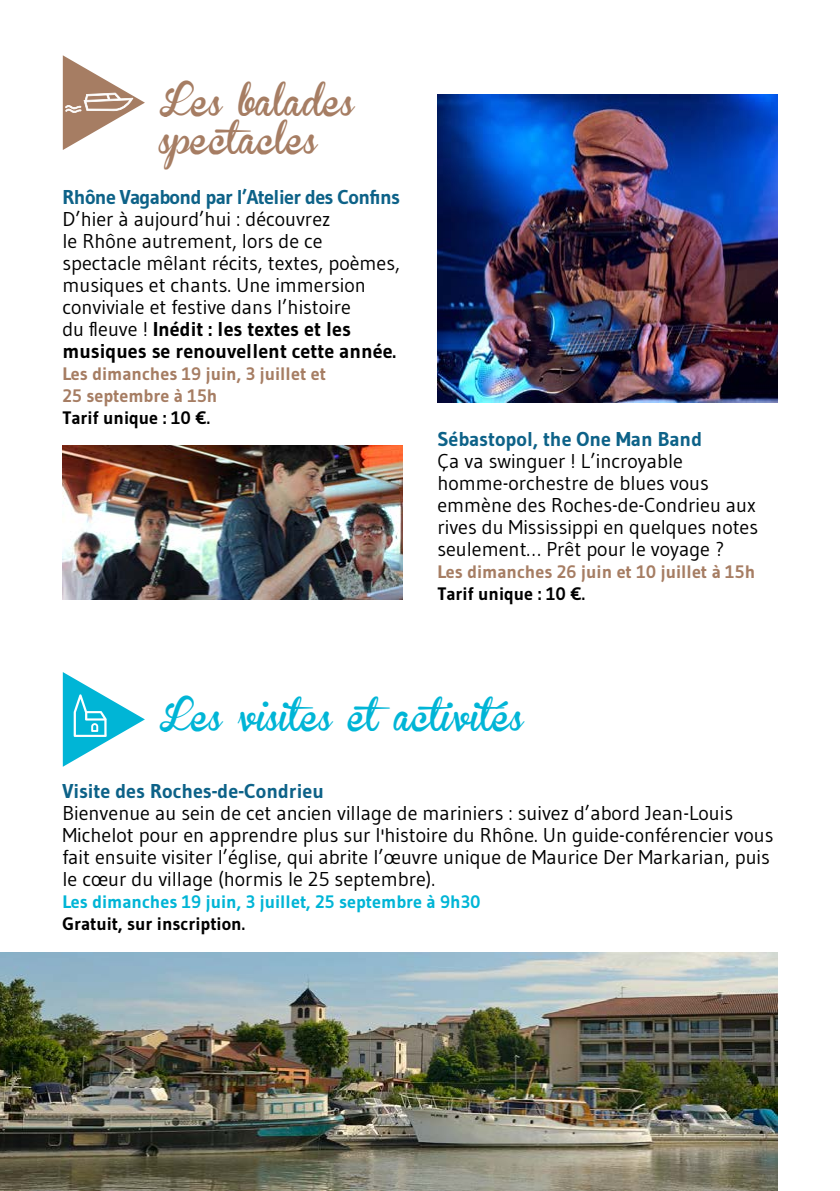
<style>
.page{position:relative;width:840px;height:1191px;background:#fff}
.page>*{position:absolute;margin:0;border:0;box-sizing:border-box;transform-origin:0 0}
.t1{font:32px "Brannboll Fet";color:#00b5d6}
.t2{font:32px/38.4px "Brannboll Fet";color:#a67d63}
.t3{font:20px/22px "Gudea";color:#000}
.t4{font:700 20px "Gudea";color:#0d6288}
.t5{font:700 20px "Gudea";letter-spacing:-.03em;color:#0d6288}
.t6{font:700 18px/22px "Gudea";color:#a67d63}
.t7{font:700 18px "Gudea";color:#000}
.t8{font:700 18px "Gudea";color:#00b5d6}
.s1{font-weight:700}
</style>
<div class="page">
<img style="left:0;top:952px;width:777px;height:239px">
<svg style="left:63px;top:672px;width:82px;height:94px"></svg>
<img style="left:437px;top:94px;width:340px;height:308px">
<img style="left:62px;top:445px;width:341px;height:154px">
<svg style="left:63px;top:55px;width:82px;height:95px"></svg>
<h1 class="t2" style="left:160px;top:84px;width:196px">Les balades spectacles</h1>
<p class="t5" style="left:62px;top:185px;width:339px">Rhône Vagabond par l’Atelier des Confins</p>
<p class="t3" style="left:62px;top:208px;width:339px">D’hier à aujourd’hui : découvrez<br>le Rhône autrement, lors de ce spectacle mêlant récits, textes, poèmes, musiques et chants. Une immersion conviviale et festive dans l’histoire<br>du fleuve ! <span class="s1">Inédit : les textes et les musiques se renouvellent cette année.</span></p>
<p class="t6" style="left:62px;top:363px;width:265px">Les dimanches 19 juin, 3 juillet et<br>25 septembre à 15h</p>
<p class="t7" style="left:62px;top:407px;width:149px">Tarif unique : 10 €.</p>
<p class="t4" style="left:437px;top:426px;width:266px">Sébastopol, the One Man Band</p>
<p class="t3" style="left:437px;top:449px;width:322px">Ça va swinguer ! L’incroyable homme-orchestre de blues vous emmène des Roches-de-Condrieu aux rives du Mississippi en quelques notes seulement… Prêt pour le voyage ?</p>
<p class="t6" style="left:437px;top:560px;width:319px">Les dimanches 26 juin et 10 juillet à 15h</p>
<p class="t7" style="left:437px;top:582px;width:149px">Tarif unique : 10 €.</p>
<h1 class="t1" style="left:160px;top:699px;width:365px">Les visites etactivités</h1>
<p class="t4" style="left:62px;top:779px;width:263px">Visite des Roches-de-Condrieu</p>
<p class="t3" style="left:62px;top:802px;width:712px">Bienvenue au sein de cet ancien village de mariniers : suivez d’abord Jean-Louis Michelot pour en apprendre plus sur l'histoire du Rhône. Un guide-conférencier vous fait ensuite visiter l’église, qui abrite l’œuvre unique de Maurice Der Markarian, puis le cœur du village (hormis le 25 septembre).</p>
<p class="t8" style="left:62px;top:891px;width:419px">Les dimanches 19 juin, 3 juillet, 25 septembre à 9h30</p>
<p class="t7" style="left:62px;top:913px;width:184px">Gratuit, sur inscription.</p>
</div>
